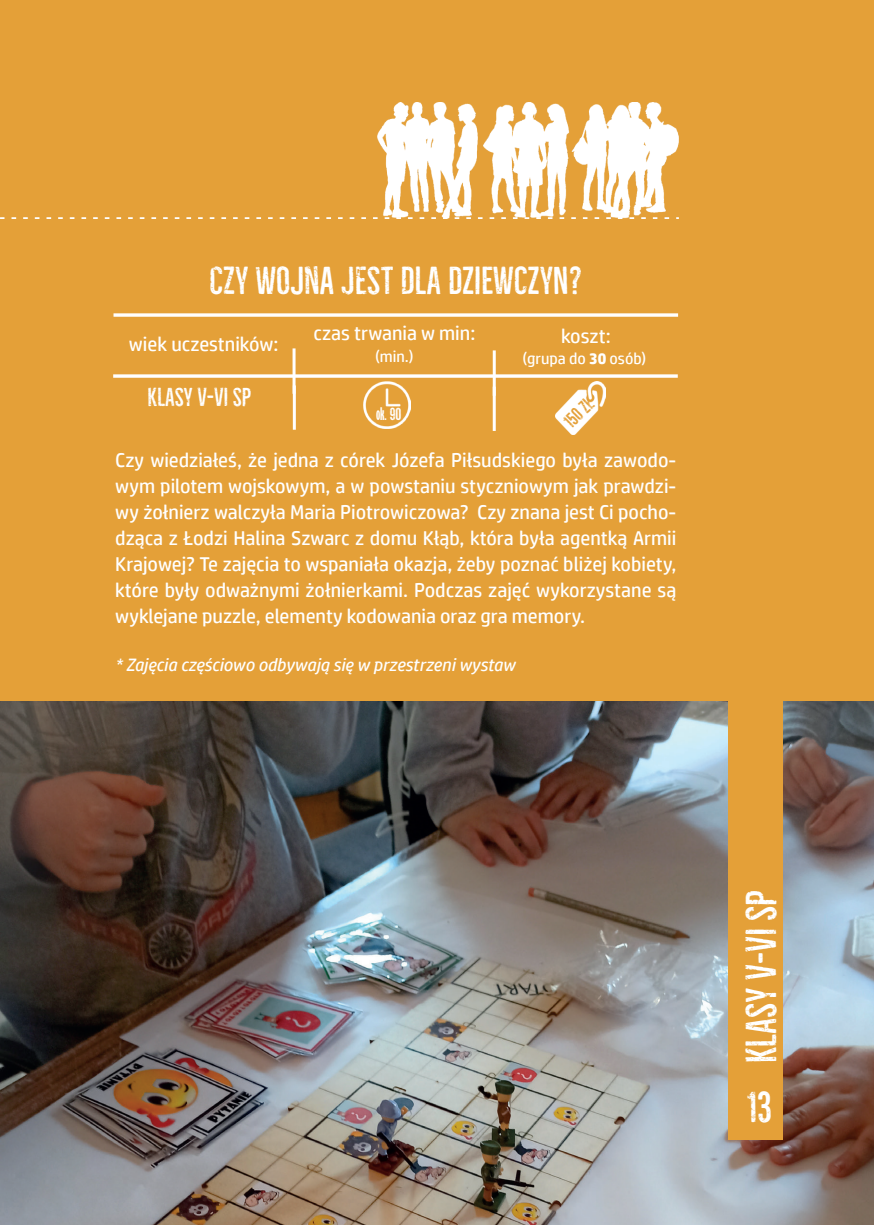
<style>
.page{position:relative;width:874px;height:1225px;background:#fff}
.page>*{position:absolute;margin:0;border:0;box-sizing:border-box;transform-origin:0 0}
.t1{font:40px "Bellfort Rough Demo";color:#fff}
.t2{font:36px "Bellfort Rough Demo";color:#fff}
.t3{font:24px "Bellfort Rough Demo";color:#fff}
.t4{font:20px/26px "HP Simplified";color:#fff;text-align:justify}
.t5{font:italic 18px "HP Simplified";color:#fff}
.t6{font:18px "Bellfort Rough Demo";color:#e4a038}
.t7{font:16px "HP Simplified";color:#fff}
.t8{font:700 extra-condensed 16px "Gill Sans";color:#fff}
.s1{font-family:"Bellfort Rough Demo";font-weight:400;font-stretch:normal}
.s2{font-weight:700}
</style>
<div class="page">
<div style="left:0;top:0;width:873px;height:1225px;background:#e4a038"></div>
<img style="left:0;top:102px;width:677px;height:117px">
<hr style="left:492px;top:350px;width:3px;height:46px;background:#fff">
<hr style="left:492px;top:387px;width:3px;height:44px;background:#fff">
<img style="left:364px;top:381px;width:46px;height:47px">
<img style="left:555px;top:381px;width:50px;height:53px">
<svg style="left:113px;top:313px;width:564px;height:4px;background:#faf0e1"></svg>
<svg style="left:113px;top:374px;width:564px;height:4px;background:#faf0e1"></svg>
<hr style="left:292px;top:348px;width:3px;height:46px;background:#fff">
<hr style="left:293px;top:385px;width:3px;height:45px;background:#fff">
<img style="left:0;top:701px;width:873px;height:524px">
<div style="left:728px;top:516px;width:54px;height:624px;background:#e4a038"></div>
<h2 class="t2" style="left:209px;top:259px;width:374px">CZY WOJNA JEST DLA DZIEWCZYN?</h2>
<p class="t4" style="left:129px;top:330px;width:151px">wiek uczestników:</p>
<p class="t3" style="left:147px;top:383px;width:105px">KLASY V-VI SP</p>
<p class="t4" style="left:313px;top:319px;width:163px">czas trwania w min:</p>
<p class="t7" style="left:375px;top:347px;width:40px">(min.)</p>
<p class="t8" style="left:376px;top:404px;width:27px">ok. <span class="s1">90</span></p>
<p class="t4" style="left:560px;top:322px;width:51px">koszt:</p>
<p class="t7" style="left:522px;top:349px;width:125px">(grupa do <span class="s2">30</span> osób)</p>
<p class="t6" style="left:559px;top:416px;width:35px;rotate:-44deg">150 ZŁ</p>
<p class="t4" style="left:115px;top:446px;width:562px">Czy wiedziałeś, że jedna z córek Józefa Piłsudskiego była zawodo&shy;wym pilotem wojskowym, a w powstaniu styczniowym jak prawdzi&shy;wy żołnierz walczyła Maria Piotrowiczowa? Czy znana jest Ci pocho&shy;dząca z Łodzi Halina Szwarc z domu Kłąb, która była agentką Armii Krajowej? Te zajęcia to wspaniała okazja, żeby poznać bliżej kobiety, które były odważnymi żołnierkami. Podczas zajęć wykorzystane są wyklejane puzzle, elementy kodowania oraz gra memory.</p>
<p class="t5" style="left:115px;top:654px;width:401px">* Zajęcia częściowo odbywają się w przestrzeni wystaw</p>
<h1 class="t1" style="left:736px;top:1063px;width:174px;rotate:-90deg">KLASY V-VI SP</h1>
<h1 class="t1" style="left:746px;top:1082px;width:27px">13</h1>
</div>
